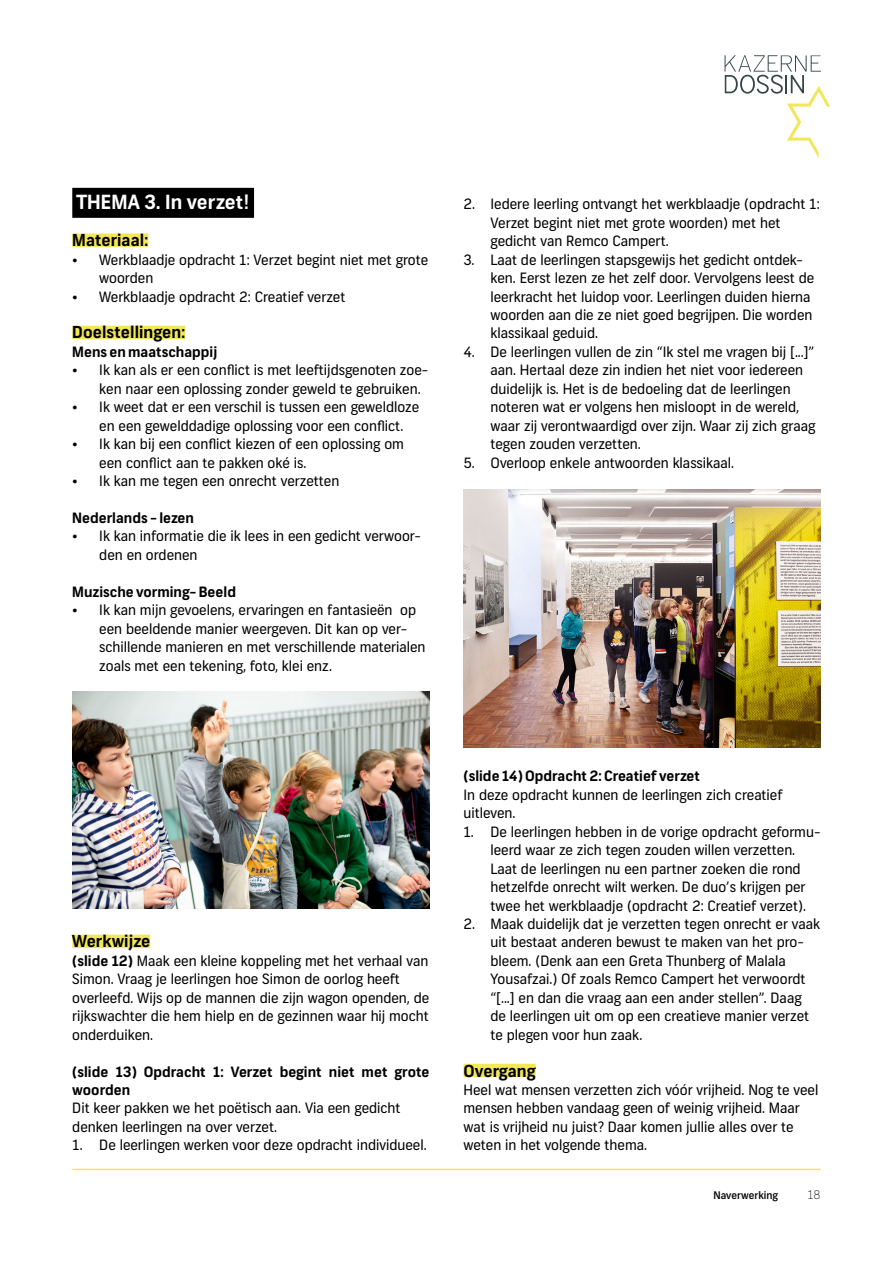
<style>
.page{position:relative;width:893px;height:1263px;background:#fff}
.page>*{position:absolute;margin:0;border:0;box-sizing:border-box;transform-origin:0 0}
.t1{font:700 19.5px "Frank";letter-spacing:.005em;color:#fff}
.t2{font:700 16.5px "Frank";letter-spacing:.005em;color:#000}
.t3{font:14.25px/18.5px "Frank";color:#000}
.t4{font:700 14.25px/18.5px "Frank";color:#000}
.t5{font:100 12px "Frank";color:#000}
.t6{font:500 10.5px "Frank";color:#000}
.s1{font-weight:700}
</style>
<div class="page">
<div style="left:72px;top:188px;width:182px;height:30px;background:#000"></div>
<div style="left:72px;top:233px;width:76px;height:14px;background:#f2e75a"></div>
<div style="left:72px;top:326px;width:113px;height:13px;background:#f2e75a"></div>
<div style="left:72px;top:935px;width:78px;height:13px;background:#f2e75a"></div>
<div style="left:463px;top:1064px;width:73px;height:13px;background:#f2e75a"></div>
<hr style="left:72px;top:1169px;width:749px;height:1px;background:#f2e75a">
<img style="left:72px;top:691px;width:357px;height:218px">
<img style="left:463px;top:489px;width:358px;height:258px">
<svg style="left:724px;top:55px;width:106px;height:103px"></svg>
<h1 class="t1" style="left:77px;top:190px;width:175px">THEMA 3. In verzet!</h1>
<p class="t2" style="left:72px;top:230px;width:78px">Materiaal:</p>
<p class="t3" style="left:99px;top:251px;width:330px;text-indent:-27px">• Werkblaadje opdracht 1: Verzet begint niet met grote woorden</p>
<p class="t3" style="left:72px;top:288px;width:275px">• Werkblaadje opdracht 2: Creatief verzet</p>
<p class="t2" style="left:72px;top:322px;width:115px">Doelstellingen:</p>
<p class="t4" style="left:72px;top:343px;width:146px">Mens en maatschappij</p>
<p class="t3" style="left:99px;top:361px;width:331px;text-indent:-27px">• Ik kan als er een conflict is met leeftijdsgenoten zoe&shy;ken naar een oplossing zonder geweld te gebruiken.</p>
<p class="t3" style="left:99px;top:398px;width:321px;text-indent:-27px">• Ik weet dat er een verschil is tussen een geweldloze en een gewelddadige oplossing voor een conflict.</p>
<p class="t3" style="left:99px;top:435px;width:306px;text-indent:-27px">• Ik kan bij een conflict kiezen of een oplossing om een conflict aan te pakken oké is.</p>
<p class="t3" style="left:72px;top:472px;width:268px">• Ik kan me tegen een onrecht verzetten</p>
<p class="t4" style="left:72px;top:509px;width:123px">Nederlands - lezen</p>
<p class="t3" style="left:99px;top:527px;width:323px;text-indent:-27px">• Ik kan informatie die ik lees in een gedicht verwoor&shy;den en ordenen</p>
<p class="t4" style="left:72px;top:583px;width:165px">Muzische vorming- Beeld</p>
<p class="t3" style="left:99px;top:601px;width:328px;text-indent:-27px">• Ik kan mijn gevoelens, ervaringen en fantasieën op een beeldende manier weergeven. Dit kan op ver&shy;schillende manieren en met verschillende materialen zoals met een tekening, foto, klei enz.</p>
<p class="t3" style="left:490px;top:195px;width:331px;text-indent:-27px">2. Iedere leerling ontvangt het werkblaadje (opdracht 1:<br>Verzet begint niet met grote woorden) met het gedicht van Remco Campert.</p>
<p class="t3" style="left:490px;top:251px;width:325px;text-indent:-27px">3. Laat de leerlingen stapsgewijs het gedicht ontdek&shy;ken. Eerst lezen ze het zelf door. Vervolgens leest de leerkracht het luidop voor. Leerlingen duiden hierna woorden aan die ze niet goed begrijpen. Die worden klassikaal geduid.</p>
<p class="t3" style="left:490px;top:343px;width:326px;text-indent:-27px">4. De leerlingen vullen de zin “Ik stel me vragen bij [...]” aan. Hertaal deze zin indien het niet voor iedereen duidelijk is. Het is de bedoeling dat de leerlingen noteren wat er volgens hen misloopt in de wereld, waar zij verontwaardigd over zijn. Waar zij zich graag tegen zouden verzetten.</p>
<p class="t3" style="left:463px;top:454px;width:272px">5. Overloop enkele antwoorden klassikaal.</p>
<p class="t2" style="left:72px;top:931px;width:79px">Werkwijze</p>
<p class="t3" style="left:72px;top:952px;width:358px"><span class="s1">(slide 12)</span> Maak een kleine koppeling met het verhaal van Simon. Vraag je leerlingen hoe Simon de oorlog heeft overleefd. Wijs op de mannen die zijn wagon openden, de rijkswachter die hem hielp en de gezinnen waar hij mocht onderduiken.</p>
<p class="t4" style="left:72px;top:1063px;width:359px">(slide 13) Opdracht 1: Verzet begint niet met grote woorden</p>
<p class="t3" style="left:72px;top:1099px;width:330px">Dit keer pakken we het poëtisch aan. Via een gedicht denken leerlingen na over verzet.</p>
<p class="t3" style="left:72px;top:1136px;width:356px">1. De leerlingen werken voor deze opdracht individueel.</p>
<p class="t4" style="left:463px;top:768px;width:238px">(slide 14) Opdracht 2: Creatief verzet</p>
<p class="t3" style="left:463px;top:786px;width:320px">In deze opdracht kunnen de leerlingen zich creatief uitleven.</p>
<p class="t3" style="left:490px;top:823px;width:331px;text-indent:-27px">1. De leerlingen hebben in de vorige opdracht geformu&shy;leerd waar ze zich tegen zouden willen verzetten.<br>Laat de leerlingen nu een partner zoeken die rond hetzelfde onrecht wilt werken. De duo’s krijgen per twee het werkblaadje (opdracht 2: Creatief verzet).</p>
<p class="t3" style="left:490px;top:915px;width:331px;text-indent:-27px">2. Maak duidelijk dat je verzetten tegen onrecht er vaak uit bestaat anderen bewust te maken van het pro&shy;bleem. (Denk aan een Greta Thunberg of Malala Yousafzai.) Of zoals Remco Campert het verwoordt “[...] en dan die vraag aan een ander stellen”. Daag de leerlingen uit om op een creatieve manier verzet te plegen voor hun zaak.</p>
<p class="t2" style="left:463px;top:1060px;width:74px">Overgang</p>
<p class="t3" style="left:463px;top:1081px;width:356px">Heel wat mensen verzetten zich vóór vrijheid. Nog te veel mensen hebben vandaag geen of weinig vrijheid. Maar wat is vrijheid nu juist? Daar komen jullie alles over te weten in het volgende thema.</p>
<p class="t6" style="left:714px;top:1189px;width:66px">Naverwerking</p>
<p class="t5" style="left:807px;top:1187px;width:15px">18</p>
</div>
